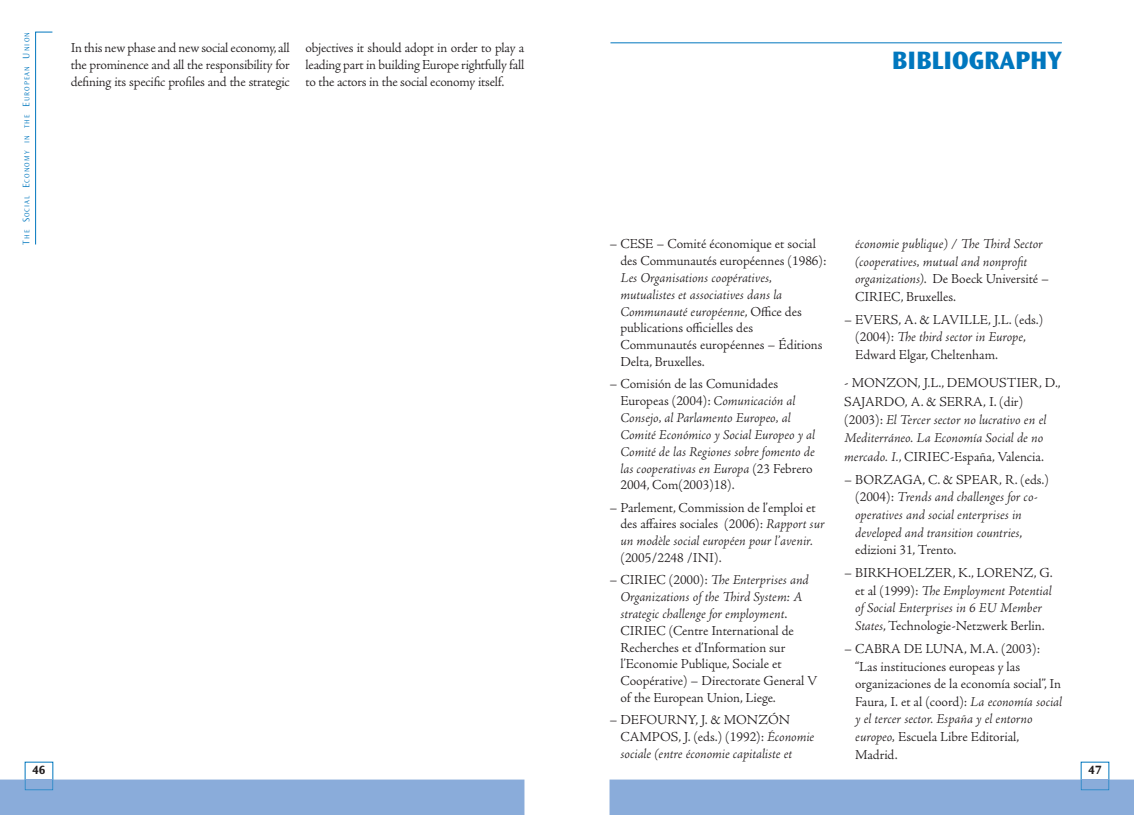
<style>
.page{position:relative;width:1134px;height:815px;background:#fff}
.page>*{position:absolute;margin:0;border:0;box-sizing:border-box;transform-origin:0 0}
.t1{font:800 26.25px "Ocean Sans Std";color:#0077be}
.t2{font:300 13.75px/16.9px "Adobe Jenson Pro";color:#231f20}
.t3{font:italic 300 13.75px/16.9px "Adobe Jenson Pro";letter-spacing:-.005em;color:#231f20}
.t4{font:700 12.5px "Ocean Sans Std";color:#231f20}
.t5{font:300 7.5px "Ocean Sans Std";letter-spacing:.145em;color:#0077be}
.s1{font-size:10px}
.s2{font-style:italic}
.s3{font-style:normal}
</style>
<div class="page">
<hr style="left:610px;top:43px;width:452px;height:1px;background:#0077be">
<svg style="left:35px;top:32px;width:18px;height:213px"></svg>
<div style="left:0;top:780px;width:524px;height:35px;background:#8aacda"></div>
<div style="left:609px;top:780px;width:525px;height:35px;background:#8aacda"></div>
<p class="t5" style="left:23px;top:245px;width:214px;rotate:-90deg"><span class="s1">T</span>HE <span class="s1">S</span>OCIAL <span class="s1">E</span>CONOMY IN THE <span class="s1">E</span>UROPEAN <span class="s1">U</span>NION</p>
<p class="t2" style="left:306px;top:40px;width:220px;line-height:17.2px;text-align:justify">objectives it should adopt in order to play a leading part in building Europe rightfully fall to the actors in the social economy itself.</p>
<p class="t2" style="left:71px;top:40px;width:220px;line-height:17.2px;text-align:justify">In this new phase and new social economy, all the prominence and all the responsibility for defining its specific profiles and the strategic</p>
<p class="t4" style="left:32px;top:765px;width:14px">46</p>
<h1 class="t1" style="left:892px;top:45px;width:171px">BIBLIOGRAPHY</h1>
<p class="t2" style="left:620px;top:237px;width:208px;text-indent:-11px">– CESE – Comité économique et social des Communautés européennes (1986):</p>
<p class="t2" style="left:620px;top:271px;width:204px"><span class="s2">Les Organisations coopératives, mutualistes et associatives dans la<br>Communauté européenne</span>, Office des publications officielles des<br>Communautés européennes – Éditions<br>Delta, Bruxelles.</p>
<p class="t3" style="left:620px;top:377px;width:196px;text-indent:-11px"><span class="s3">– Comisión de las Comunidades Europeas (2004):</span> Comunicación al Consejo, al Parlamento Europeo, al Comité Económico y Social Europeo y al Comité de las Regiones sobre fomento de las cooperativas en Europa <span class="s3">(23 Febrero 2004, Com(2003)18).</span></p>
<p class="t2" style="left:620px;top:500px;width:206px;text-indent:-11px">– Parlement, Commission de l’emploi et des affaires sociales (2006): <span class="s2">Rapport sur un modèle social européen pour l’avenir.</span></p>
<p class="t2" style="left:620px;top:551px;width:103px">(2005/2248 /INI).</p>
<p class="t2" style="left:620px;top:573px;width:198px;text-indent:-11px">– CIRIEC (2000): <span class="s2">The Enterprises and Organizations of the Third System: A strategic challenge for employment</span>.<br>CIRIEC (Centre International de Recherches et d’Information sur l’Economie Publique, Sociale et Coopérative) – Directorate General V of the European Union, Liege.</p>
<p class="t3" style="left:620px;top:713px;width:195px;text-indent:-11px"><span class="s3">– DEFOURNY, J. &amp; MONZÓN<br>CAMPOS, J. (eds.) (1992):</span> Économie sociale (entre économie capitaliste et</p>
<p class="t3" style="left:855px;top:236px;width:196px;line-height:17.6px">économie publique) / The Third Sector (cooperatives, mutual and nonprofit organizations)<span class="s3">. De Boeck Université – CIRIEC, Bruxelles.</span></p>
<p class="t2" style="left:855px;top:312px;width:190px;line-height:17.6px;text-indent:-11px">– EVERS, A. &amp; LAVILLE, J.L. (eds.) (2004): <span class="s2">The third sector in Europe</span>,<br>Edward Elgar, Cheltenham.</p>
<p class="t2" style="left:844px;top:375px;width:218px;line-height:18.4px">- MONZON, J.L., DEMOUSTIER, D., SAJARDO, A. &amp; SERRA, I. (dir) (2003): <span class="s2">El Tercer sector no lucrativo en el Mediterráneo. La Economía Social de no mercado. I.</span>, CIRIEC-España, Valencia.</p>
<p class="t3" style="left:855px;top:472px;width:195px;line-height:17.6px;text-indent:-11px"><span class="s3">– BORZAGA, C. &amp; SPEAR, R. (eds.) (2004):</span> Trends and challenges for co&shy;operatives and social enterprises in developed and transition countries<span class="s3">, edizioni 31, Trento.</span></p>
<p class="t2" style="left:855px;top:565px;width:199px;line-height:17.6px;text-indent:-11px">– BIRKHOELZER, K., LORENZ, G. et al (1999): <span class="s2">The Employment Potential of Social Enterprises in 6 EU Member States</span>, Technologie-Netzwerk Berlin.</p>
<p class="t2" style="left:855px;top:641px;width:208px;line-height:17.6px;text-indent:-11px">– CABRA DE LUNA, M.A. (2003): “Las instituciones europeas y las organizaciones de la economía social”, In<br>Faura, I. et al (coord): <span class="s2">La economía social y el tercer sector. España y el entorno europeo,</span> Escuela Libre Editorial,<br>Madrid.</p>
<p class="t4" style="left:1088px;top:765px;width:14px">47</p>
</div>
